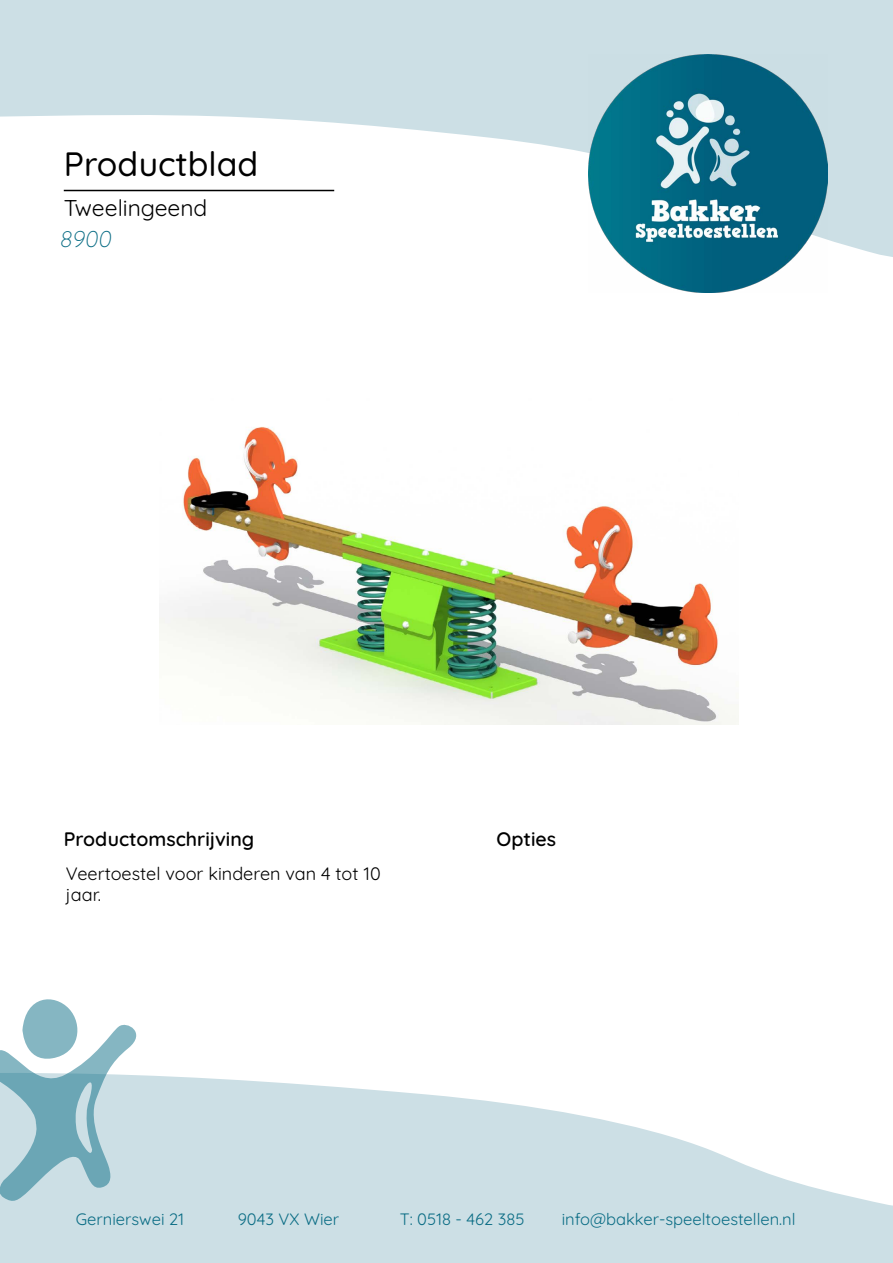
<style>
.page{position:relative;width:893px;height:1263px;background:#fff}
.page>*{position:absolute;margin:0;border:0;box-sizing:border-box;transform-origin:0 0}
.t1{font:500 33.75px "Quicksand";color:#000}
.t2{font:22.8px "Quicksand";color:#000}
.t3{font:300 22.8px "Quicksand";color:#0b6d85}
.t4{font:600 19.5px "Quicksand";color:#000}
.t5{font:18px/21.6px "Quicksand";color:#000}
.t6{font:16.5px "Quicksand";color:#0b6d85}
</style>
<div class="page">
<svg style="left:0;top:0;width:893px;height:257px;fill:#ccdfe5"></svg>
<img style="left:589px;top:54px;width:238px;height:238px">
<svg style="left:0;top:1075px;width:893px;height:188px;fill:#ccdfe5"></svg>
<svg style="left:0;top:999px;width:136px;height:202px"></svg>
<hr style="left:64px;top:190px;width:270px;height:1px;background:#000">
<img style="left:159px;top:427px;width:579px;height:297px">
<h1 class="t1" style="left:64px;top:138px;width:196px">Productblad</h1>
<h2 class="t2" style="left:64px;top:191px;width:145px">Tweelingeend</h2>
<h2 class="t3" style="left:60px;top:221px;width:57px">8900</h2>
<p class="t4" style="left:64px;top:823px;width:192px">Productomschrijving</p>
<p class="t4" style="left:497px;top:823px;width:61px">Opties</p>
<p class="t5" style="left:66px;top:861px;width:316px">Veertoestel voor kinderen van 4 tot 10 jaar.</p>
<p class="t6" style="left:76px;top:1207px;width:110px">Gernierswei 21</p>
<p class="t6" style="left:238px;top:1207px;width:103px">9043 VX Wier</p>
<p class="t6" style="left:400px;top:1207px;width:126px">T: 0518 - 462 385</p>
<p class="t6" style="left:562px;top:1207px;width:235px">info@bakker-speeltoestellen.nl</p>
</div>
